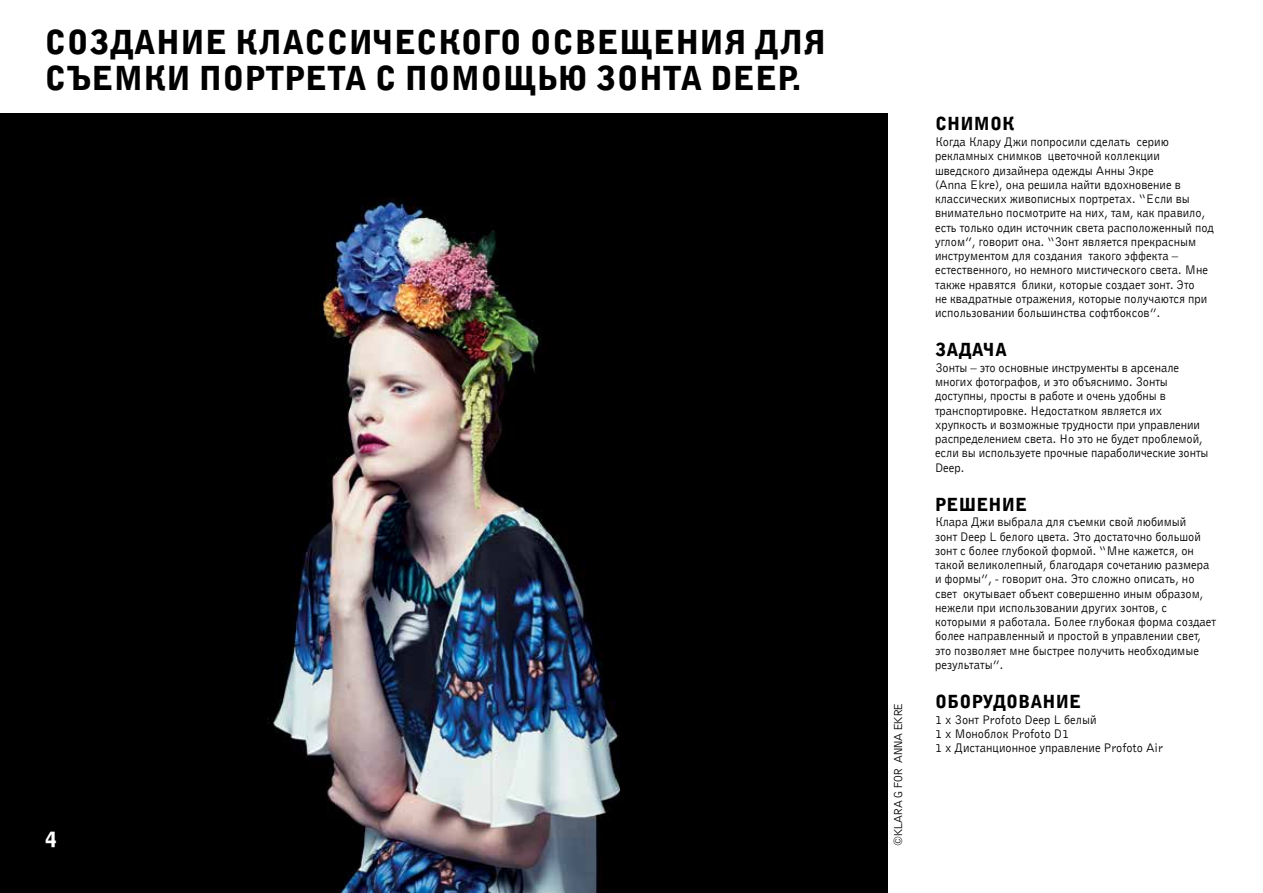
<style>
.page{position:relative;width:1263px;height:893px;background:#fff}
.page>*{position:absolute;margin:0;border:0;box-sizing:border-box;transform-origin:0 0}
.t1{font:900 33px/36px "Bell Gothic";letter-spacing:.01em;color:#000}
.t2{font:900 21px "Bell Gothic Profoto";color:#fff}
.t3{font:900 18px "Bell Gothic";letter-spacing:.01em;color:#000}
.t4{font:12.75px/14.2px "Bell Gothic";color:#000}
.t5{font:12px "Bell Gothic Profoto";letter-spacing:.015em;color:#000}
</style>
<div class="page">
<img style="left:0;top:113px;width:888px;height:780px">
<h1 class="t1" style="left:44px;top:25px;width:783px">СОЗДАНИЕ КЛАССИЧЕСКОГО ОСВЕЩЕНИЯ ДЛЯ<br>СЪЕМКИ ПОРТРЕТА С ПОМОЩЬЮ ЗОНТА DEEP.</h1>
<h2 class="t2" style="left:45px;top:826px;width:13px">4</h2>
<p class="t5" style="left:891px;top:846px;width:145px;rotate:-90deg">©KLARA G FOR ANNA EKRE</p>
<h3 class="t3" style="left:935px;top:112px;width:81px">СНИМОК</h3>
<p class="t4" style="left:935px;top:134px;width:281px">Когда Клару Джи попросили сделать серию рекламных снимков цветочной коллекции шведского дизайнера одежды Анны Экре<br>(Anna Ekre), она решила найти вдохновение в классических живописных портретах. “Если вы внимательно посмотрите на них, там, как правило, есть только один источник света расположенный под углом”, говорит она. “Зонт является прекрасным инструментом для создания такого эффекта – естественного, но немного мистического света. Мне также нравятся блики, которые создает зонт. Это<br>не квадратные отражения, которые получаются при использовании большинства софтбоксов”.</p>
<h3 class="t3" style="left:935px;top:338px;width:73px">ЗАДАЧА</h3>
<p class="t4" style="left:935px;top:360px;width:275px">Зонты – это основные инструменты в арсенале многих фотографов, и это объяснимо. Зонты доступны, просты в работе и очень удобны в транспортировке. Недостатком является их хрупкость и возможные трудности при управлении распределением света. Но это не будет проблемой, если вы используете прочные параболические зонты Deep.</p>
<h3 class="t3" style="left:935px;top:492px;width:94px">РЕШЕНИЕ</h3>
<p class="t4" style="left:935px;top:515px;width:283px">Клара Джи выбрала для съемки свой любимый<br>зонт Deep L белого цвета. Это достаточно большой зонт с более глубокой формой. “Мне кажется, он такой великолепный, благодаря сочетанию размера и формы”, - говорит она. Это сложно описать, но свет окутывает объект совершенно иным образом, нежели при использовании других зонтов, с которыми я работала. Более глубокая форма создает более направленный и простой в управлении свет, это позволяет мне быстрее получить необходимые результаты”.</p>
<h3 class="t3" style="left:935px;top:690px;width:148px">ОБОРУДОВАНИЕ</h3>
<p class="t4" style="left:935px;top:712px;width:229px">1 x Зонт Profoto Deep L белый<br>1 x Моноблок Profoto D1<br>1 x Дистанционное управление Profoto Air</p>
</div>
